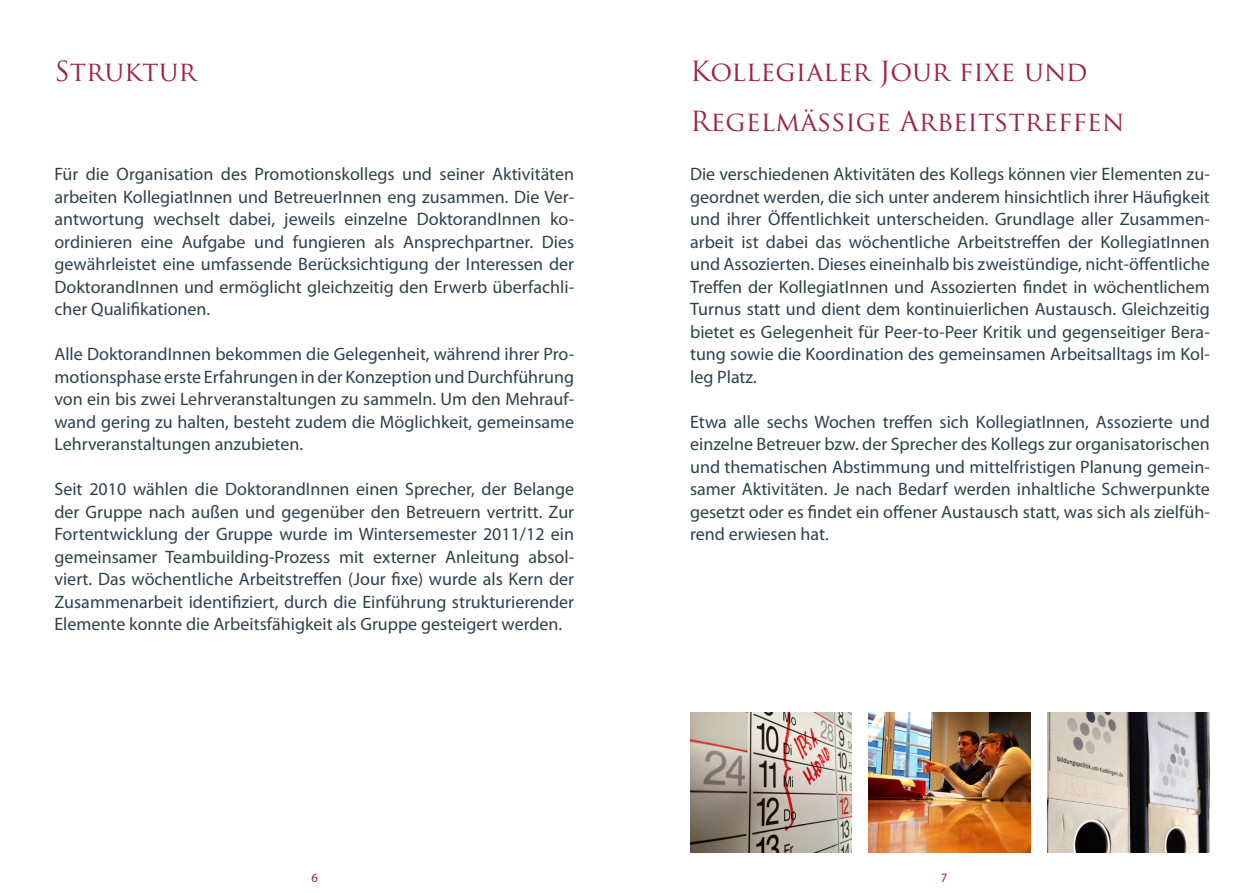
<style>
.page{position:relative;width:1259px;height:893px;background:#fff}
.page>*{position:absolute;margin:0;border:0;box-sizing:border-box;transform-origin:0 0}
.INNEN_head1_variabel{font:27px "Trajan Pro";color:#9e2343}
.INNEN_hervor2_12_15p{font:18px/22.5px "Myriad Pro";color:#2d424d;text-align:justify}
.INNEN_Subhead_8_5_12{font:12.75px "Myriad Pro";color:#9e2343}
</style>
<div class="page">
<img style="left:868px;top:712px;width:162px;height:140px">
<img style="left:690px;top:712px;width:161px;height:140px">
<img style="left:1047px;top:712px;width:162px;height:140px">
<p class="INNEN_head1_variabel" style="left:54px;top:54px;width:144px">Struktur</p>
<p class="INNEN_hervor2_12_15p" style="left:54px;top:162px;width:521px">Für die Organisation des Promotionskollegs und seiner Aktivitäten arbeiten KollegiatInnen und BetreuerInnen eng zusammen. Die Ver&shy;antwortung wechselt dabei, jeweils einzelne DoktorandInnen ko&shy;ordinieren eine Aufgabe und fungieren als Ansprechpartner. Dies gewährleistet eine umfassende Berücksichtigung der Interessen der DoktorandInnen und ermöglicht gleichzeitig den Erwerb überfachli&shy;cher Qualifikationen.</p>
<p class="INNEN_hervor2_12_15p" style="left:54px;top:342px;width:521px">Alle DoktorandInnen bekommen die Gelegenheit, während ihrer Pro&shy;motionsphase erste Erfahrungen in der Konzeption und Durchführung von ein bis zwei Lehrveranstaltungen zu sammeln. Um den Mehrauf&shy;wand gering zu halten, besteht zudem die Möglichkeit, gemeinsame Lehrveranstaltungen anzubieten.</p>
<p class="INNEN_hervor2_12_15p" style="left:54px;top:477px;width:521px">Seit 2010 wählen die DoktorandInnen einen Sprecher, der Belange der Gruppe nach außen und gegenüber den Betreuern vertritt. Zur Fortentwicklung der Gruppe wurde im Wintersemester 2011/12 ein gemeinsamer Teambuilding-Prozess mit externer Anleitung absol&shy;viert. Das wöchentliche Arbeitstreffen (Jour fixe) wurde als Kern der Zusammenarbeit identifiziert, durch die Einführung strukturierender Elemente konnte die Arbeitsfähigkeit als Gruppe gesteigert werden.</p>
<p class="INNEN_head1_variabel" style="left:690px;top:54px;width:399px">Kollegialer Jour fixe und</p>
<p class="INNEN_head1_variabel" style="left:690px;top:104px;width:436px">Regelmäßige Arbeitstreffen</p>
<p class="INNEN_hervor2_12_15p" style="left:690px;top:162px;width:521px">Die verschiedenen Aktivitäten des Kollegs können vier Elementen zu&shy;geordnet werden, die sich unter anderem hinsichtlich ihrer Häufigkeit und ihrer Öffentlichkeit unterscheiden. Grundlage aller Zusammen&shy;arbeit ist dabei das wöchentliche Arbeitstreffen der KollegiatInnen und Assozierten. Dieses eineinhalb bis zweistündige, nicht-öffentliche Treffen der KollegiatInnen und Assozierten findet in wöchentlichem Turnus statt und dient dem kontinuierlichen Austausch. Gleichzeitig bietet es Gelegenheit für Peer-to-Peer Kritik und gegenseitiger Bera&shy;tung sowie die Koordination des gemeinsamen Arbeitsalltags im Kol&shy;leg Platz.</p>
<p class="INNEN_hervor2_12_15p" style="left:690px;top:410px;width:521px">Etwa alle sechs Wochen treffen sich KollegiatInnen, Assozierte und einzelne Betreuer bzw. der Sprecher des Kollegs zur organisatorischen und thematischen Abstimmung und mittelfristigen Planung gemein&shy;samer Aktivitäten. Je nach Bedarf werden inhaltliche Schwerpunkte gesetzt oder es findet ein offener Austausch statt, was sich als zielfüh&shy;rend erwiesen hat.</p>
<p class="INNEN_Subhead_8_5_12" style="left:311px;top:870px;width:8px">6</p>
<p class="INNEN_Subhead_8_5_12" style="left:941px;top:870px;width:8px">7</p>
</div>
